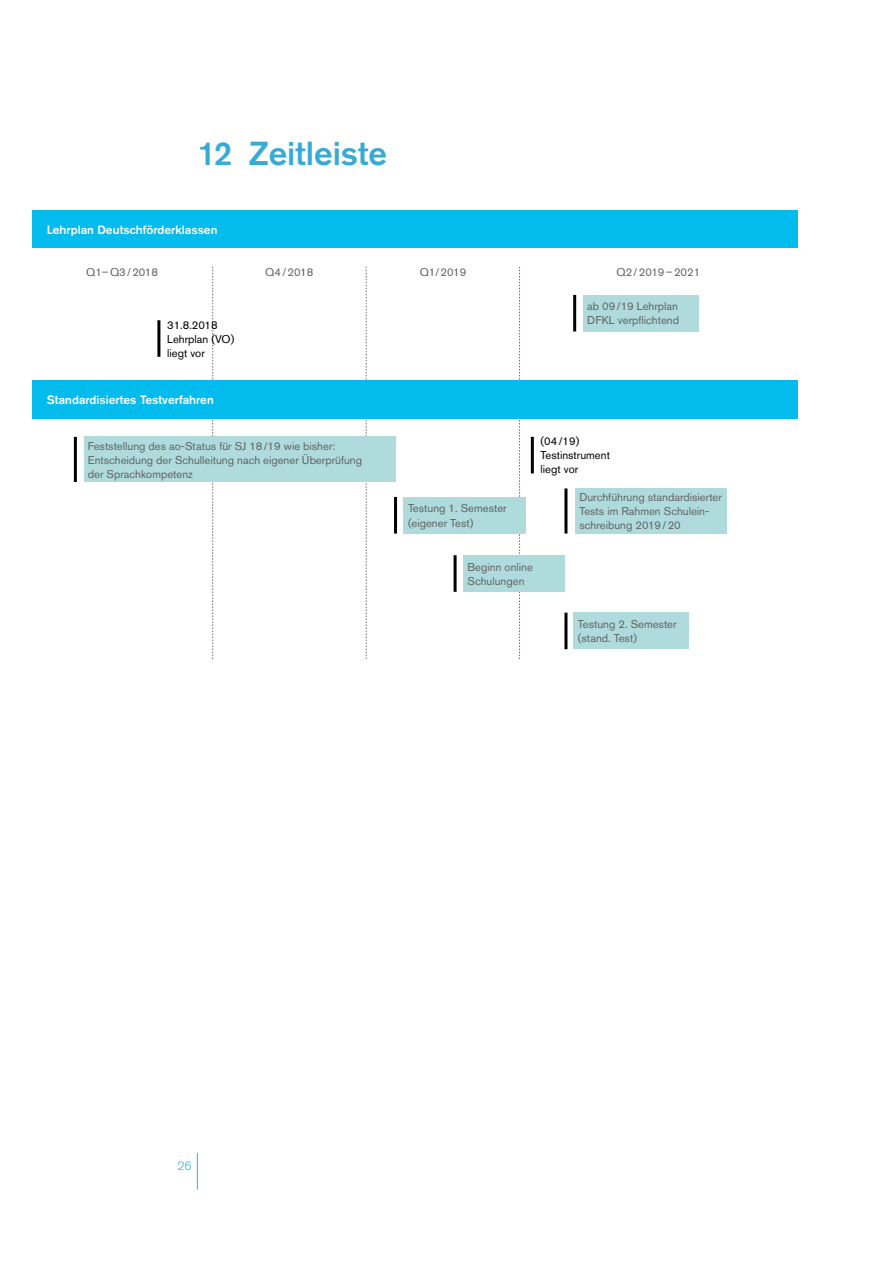
<style>
.page{position:relative;width:893px;height:1263px;background:#fff}
.page>*{position:absolute;margin:0;border:0;box-sizing:border-box;transform-origin:0 0}
.t1{font:500 33px "Akzidenz Grotesk Pro";color:#38abd5}
.t2{font:500 12px "Akzidenz Grotesk Pro";color:#fff}
.t3{font:300 12px "Akzidenz Grotesk Pro";color:#38abd5}
.t4{font:11.25px/14.1px "Akzidenz Grotesk Pro";color:#636362}
.t5{font:11.25px/14.1px "Akzidenz Grotesk Pro";color:#000}
</style>
<div class="page">
<hr style="left:197px;top:1153px;width:1px;height:36px;background:#38abd5">
<svg style="left:212px;top:267px;width:1px;height:391px"></svg>
<svg style="left:366px;top:267px;width:1px;height:391px"></svg>
<svg style="left:519px;top:267px;width:1px;height:391px"></svg>
<div style="left:32px;top:210px;width:765px;height:38px;background:#04bbee"></div>
<div style="left:32px;top:380px;width:765px;height:38px;background:#04bbee"></div>
<div style="left:583px;top:295px;width:115px;height:36px;background:#afdbdd"></div>
<div style="left:574px;top:613px;width:115px;height:36px;background:#afdbdd"></div>
<div style="left:463px;top:555px;width:101px;height:37px;background:#afdbdd"></div>
<div style="left:404px;top:497px;width:122px;height:36px;background:#afdbdd"></div>
<div style="left:575px;top:488px;width:152px;height:45px;background:#afdbdd"></div>
<div style="left:84px;top:437px;width:312px;height:45px;background:#afdbdd"></div>
<hr style="left:157px;top:320px;width:3px;height:37px;background:#000">
<hr style="left:573px;top:295px;width:3px;height:36px;background:#000">
<hr style="left:564px;top:613px;width:3px;height:36px;background:#000">
<hr style="left:454px;top:555px;width:3px;height:37px;background:#000">
<hr style="left:394px;top:497px;width:3px;height:36px;background:#000">
<hr style="left:564px;top:488px;width:3px;height:45px;background:#000">
<hr style="left:74px;top:437px;width:3px;height:45px;background:#000">
<hr style="left:531px;top:437px;width:3px;height:36px;background:#000">
<p class="t1" style="left:198px;top:132px;width:191px">12 Zeitleiste</p>
<p class="t2" style="left:47px;top:222px;width:172px">Lehrplan Deutschförderklassen</p>
<p class="t4" style="left:86px;top:265px;width:73px">Q1–Q3/2018</p>
<p class="t4" style="left:265px;top:265px;width:49px">Q4/2018</p>
<p class="t4" style="left:420px;top:265px;width:48px">Q1/2019</p>
<p class="t4" style="left:616px;top:265px;width:85px">Q2/2019–2021</p>
<p class="t5" style="left:167px;top:318px;width:69px">31.8.2018<br>Lehrplan (VO) liegt vor</p>
<p class="t2" style="left:47px;top:392px;width:168px">Standardisiertes Testverfahren</p>
<p class="t4" style="left:587px;top:299px;width:93px">ab 09/19 Lehrplan<br>DFKL verpflichtend</p>
<p class="t4" style="left:88px;top:438px;width:276px">Feststellung des ao-Status für SJ 18/19 wie bisher:<br>Entscheidung der Schulleitung nach eigener Überprüfung der Sprachkompetenz</p>
<p class="t5" style="left:541px;top:434px;width:71px">(04/19)<br>Testinstrument liegt vor</p>
<p class="t4" style="left:408px;top:501px;width:100px">Testung 1. Semester (eigener Test)</p>
<p class="t4" style="left:579px;top:490px;width:144px">Durchführung standardisierter<br>Tests im Rahmen Schulein&shy;schreibung 2019/20</p>
<p class="t3" style="left:177px;top:1158px;width:15px">26</p>
<p class="t4" style="left:468px;top:560px;width:67px">Beginn online<br>Schulungen</p>
<p class="t4" style="left:578px;top:617px;width:100px">Testung 2. Semester (stand. Test)</p>
</div>
